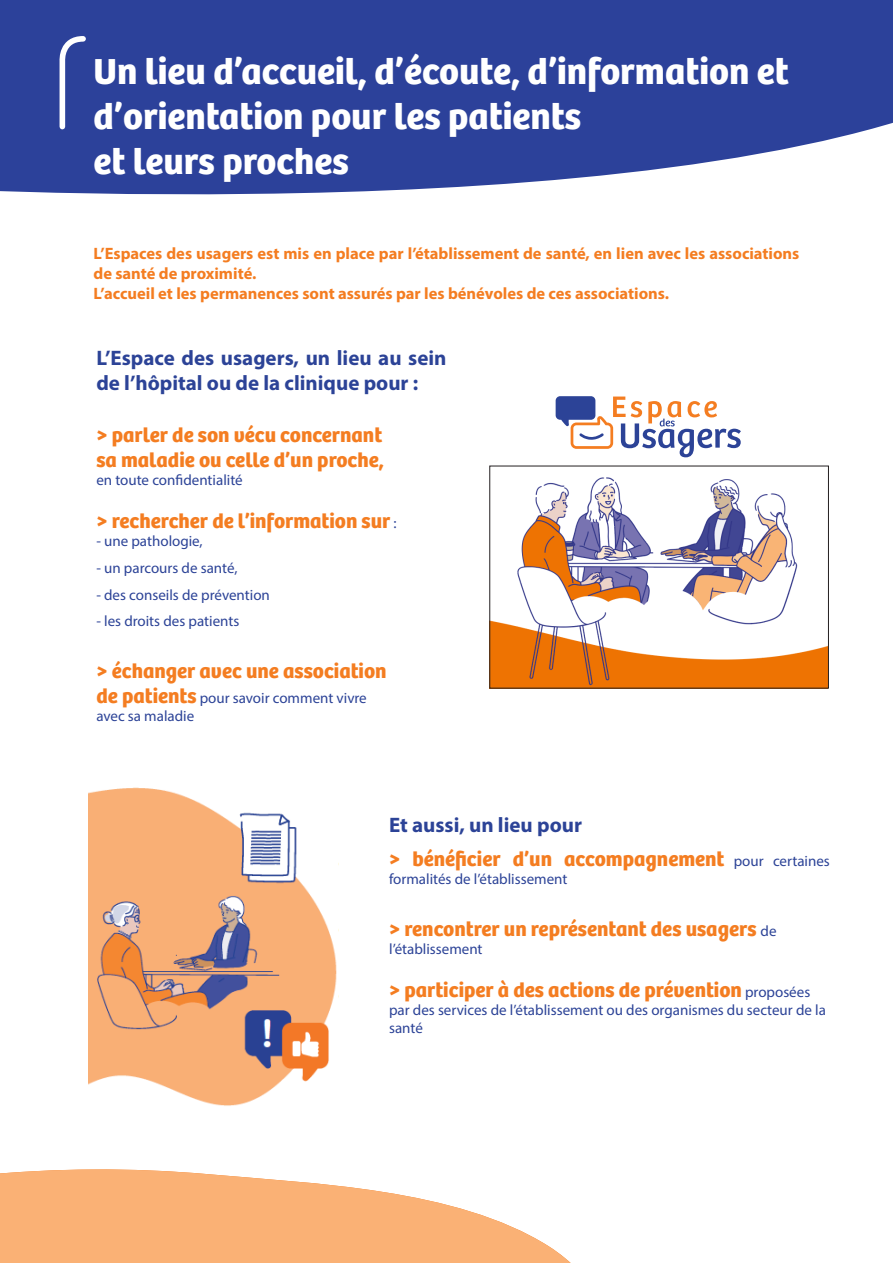
<style>
.page{position:relative;width:893px;height:1263px;background:#fff}
.page>*{position:absolute;margin:0;border:0;box-sizing:border-box;transform-origin:0 0}
.t1{font:700 37.5px/45px "Bree";color:#fff}
.t2{font:700 21px "Bree";color:#f47d21}
.t3{font:700 21px/25.2px "Myriad Pro";color:#2c4397}
.t4{font:700 16.5px/19.8px "Myriad Pro";color:#f47d21}
.t5{font:15px/18px "Myriad Pro";color:#2c4397}
.s1{font-family:"Myriad Pro";font-weight:400;font-size:15px;color:#2c4397}
.s2{font-family:"Bree";font-weight:700;font-size:21px;color:#f47d21}
</style>
<div class="page">
<svg style="left:0;top:0;width:893px;height:195px;background:#3e51a3"></svg>
<svg style="left:57px;top:33px;width:32px;height:99px"></svg>
<svg style="left:0;top:1169px;width:571px;height:94px;fill:#fab175"></svg>
<img style="left:88px;top:787px;width:249px;height:319px">
<img style="left:491px;top:477px;width:336px;height:209px">
<div style="left:489px;top:466px;width:340px;height:222px;border:1px solid #231f20"></div>
<svg style="left:556px;top:396px;width:185px;height:61px"></svg>
<div style="left:322px;top:817px;width:30px;height:39px;background:#fff"></div>
<p class="t1" style="left:94px;top:46px;width:697px">Un lieu d’accueil, d’écoute, d’information et d’orientation pour les patients<br>et leurs proches</p>
<p class="t4" style="left:94px;top:243px;width:707px">L’Espaces des usagers est mis en place par l’établissement de santé, en lien avec les associations de santé de proximité.</p>
<p class="t4" style="left:94px;top:283px;width:577px">L’accueil et les permanences sont assurés par les bénévoles de ces associations.</p>
<p class="t3" style="left:96px;top:345px;width:352px">L’Espace des usagers, un lieu au sein de l’hôpital ou de la clinique pour :</p>
<p class="t2" style="left:96px;top:418px;width:287px">&gt; parler de son vécu concernant</p>
<p class="t2" style="left:96px;top:443px;width:289px">sa maladie ou celle d’un proche,</p>
<p class="t5" style="left:96px;top:471px;width:148px">en toute confidentialité</p>
<p class="t2" style="left:96px;top:505px;width:302px">&gt; rechercher de l’information sur <span class="s1">:</span></p>
<p class="t5" style="left:96px;top:532px;width:108px">- une pathologie,</p>
<p class="t5" style="left:96px;top:559px;width:143px">- un parcours de santé,</p>
<p class="t5" style="left:96px;top:585px;width:175px">- des conseils de prévention</p>
<p class="t5" style="left:96px;top:612px;width:144px">- les droits des patients</p>
<p class="t2" style="left:96px;top:654px;width:292px">&gt; échanger avec une association</p>
<p class="t5" style="left:96px;top:689px;width:272px"><span class="s2">de patients</span> pour savoir comment vivre</p>
<p class="t5" style="left:96px;top:707px;width:99px">avec sa maladie</p>
<p class="t3" style="left:389px;top:812px;width:194px">Et aussi, un lieu pour</p>
<p class="t2" style="left:389px;top:842px;width:442px">&gt; bénéficier d’un accompagnement <span class="s1">pour certaines</span></p>
<p class="t5" style="left:389px;top:870px;width:180px">formalités de l’établissement</p>
<p class="t2" style="left:389px;top:912px;width:389px">&gt; rencontrer un représentant des usagers <span class="s1">de</span></p>
<p class="t5" style="left:389px;top:939px;width:95px">l’établissement</p>
<p class="t2" style="left:389px;top:973px;width:423px">&gt; participer à des actions de prévention <span class="s1">proposées</span></p>
<p class="t5" style="left:389px;top:1001px;width:438px">par des services de l’établissement ou des organismes du secteur de la santé</p>
</div>
